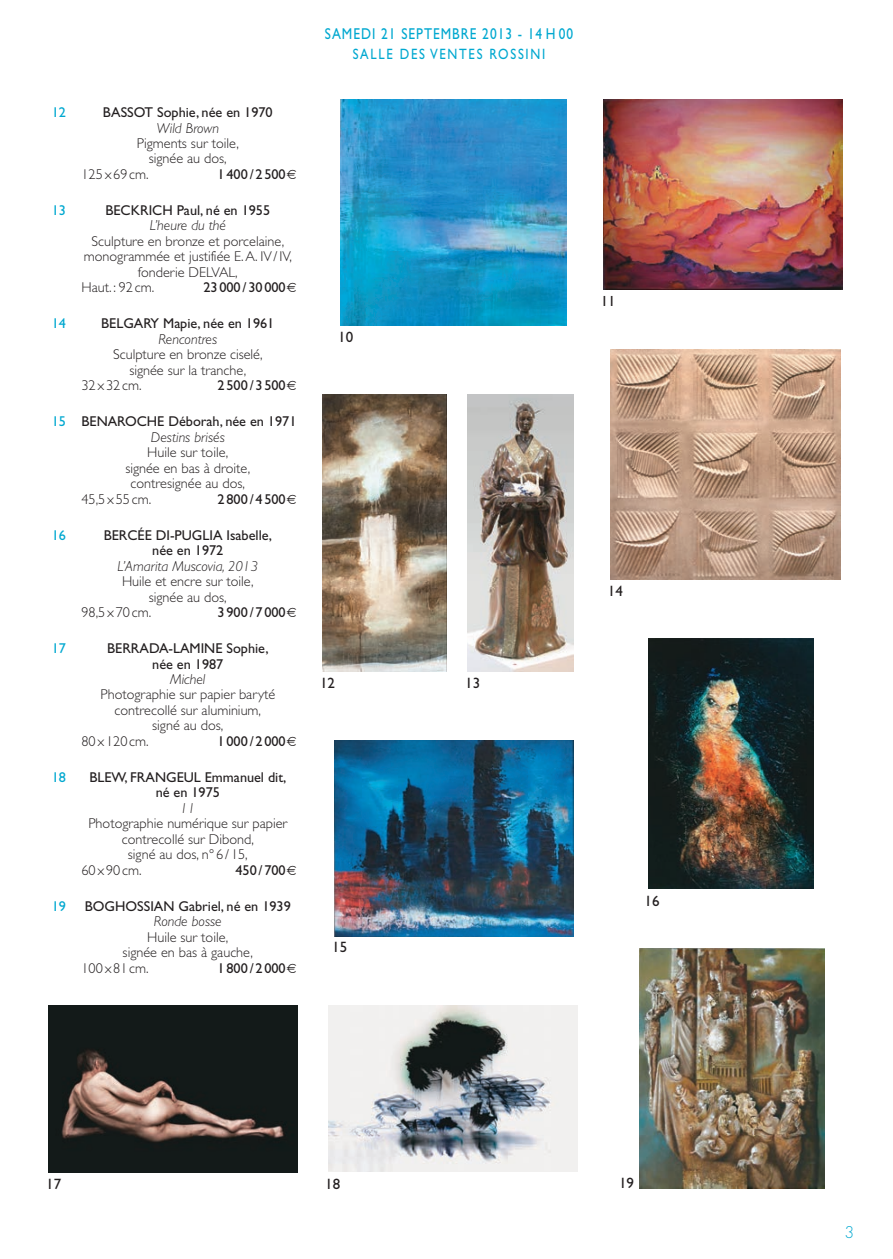
<style>
.page{position:relative;width:893px;height:1259px;background:#fff}
.page>*{position:absolute;margin:0;border:0;box-sizing:border-box;transform-origin:0 0}
.t1{font:15.75px "Gill Sans";letter-spacing:.075em;color:#00a8d0;scale:.85 1}
.t2{font:300 15.75px "Futura";color:#00a8d0}
.t3{font:15px "Gill Sans";letter-spacing:.135em;color:#00a8d0;scale:.85 1}
.t4{font:15px "Gill Sans";color:#231f20}
.t5{font:14.7px "Gill Sans";color:#231f20}
.t6{font:italic 300 14.4px "Gill Sans";color:#231f20}
.t7{font:300 14.25px "Gill Sans";color:#231f20}
.t8{font:14.25px/15.5px "Gill Sans";color:#231f20;text-align:center}
.t9{font:14.25px "Gill Sans";color:#00a8d0}
.s1{color:#00a8d0}
</style>
<div class="page">
<img style="left:328px;top:1005px;width:249px;height:166px">
<img style="left:322px;top:394px;width:124px;height:277px">
<img style="left:49px;top:1005px;width:248px;height:166px">
<img style="left:335px;top:740px;width:239px;height:196px">
<img style="left:340px;top:100px;width:227px;height:226px">
<img style="left:467px;top:394px;width:107px;height:277px">
<img style="left:611px;top:349px;width:230px;height:230px">
<img style="left:648px;top:639px;width:165px;height:249px">
<img style="left:603px;top:100px;width:239px;height:190px">
<img style="left:639px;top:948px;width:186px;height:240px">
<p class="t9" style="left:52px;top:104px;width:16px">12</p>
<p class="t8" style="left:103px;top:105px;width:171px">BASSOT Sophie, née en 1970</p>
<p class="t6" style="left:157px;top:120px;width:64px">Wild Brown</p>
<p class="t7" style="left:137px;top:135px;width:103px">Pigments sur toile,</p>
<p class="t7" style="left:149px;top:151px;width:79px">signée au dos,</p>
<p class="t7" style="left:82px;top:166px;width:69px">125 x 69 cm.</p>
<p class="t8" style="left:218px;top:166px;width:70px">1400 / 2500</p>
<p class="t9" style="left:52px;top:202px;width:16px">13</p>
<p class="t8" style="left:105px;top:202px;width:166px">BECKRICH Paul, né en 1955</p>
<p class="t6" style="left:150px;top:217px;width:78px">L’heure du thé</p>
<p class="t7" style="left:91px;top:233px;width:194px">Sculpture en bronze et porcelaine,</p>
<p class="t7" style="left:84px;top:248px;width:210px">monogrammée et justifiée E.A. IV/IV,</p>
<p class="t7" style="left:138px;top:264px;width:101px">fonderie DELVAL,</p>
<p class="t7" style="left:82px;top:279px;width:74px">Haut. : 92 cm.</p>
<p class="t8" style="left:203px;top:280px;width:84px">23000 / 30000</p>
<p class="t9" style="left:52px;top:315px;width:16px">14</p>
<p class="t8" style="left:101px;top:316px;width:175px">BELGARY Mapie, née en 1961</p>
<p class="t6" style="left:158px;top:331px;width:60px">Rencontres</p>
<p class="t7" style="left:113px;top:346px;width:151px">Sculpture en bronze ciselé,</p>
<p class="t7" style="left:129px;top:362px;width:118px">signée sur la tranche,</p>
<p class="t7" style="left:82px;top:377px;width:62px">32 x 32 cm.</p>
<p class="t8" style="left:218px;top:378px;width:70px">2500 / 3500</p>
<p class="t8" style="left:52px;top:414px;width:246px"><span class="s1">15</span> BENAROCHE Déborah, née en 1971</p>
<p class="t6" style="left:151px;top:429px;width:75px">Destins brisés</p>
<p class="t7" style="left:147px;top:444px;width:83px">Huile sur toile,</p>
<p class="t7" style="left:125px;top:460px;width:127px">signée en bas à droite,</p>
<p class="t7" style="left:131px;top:475px;width:116px">contresignée au dos,</p>
<p class="t7" style="left:82px;top:491px;width:71px">45,5 x 55 cm.</p>
<p class="t8" style="left:218px;top:491px;width:70px">2800 / 4500</p>
<p class="t9" style="left:52px;top:526px;width:16px">16</p>
<p class="t8" style="left:104px;top:527px;width:170px">BERCÉE DI-PUGLIA Isabelle, née en 1972</p>
<p class="t6" style="left:118px;top:557px;width:142px">L’Amarita Muscovia, 2013</p>
<p class="t7" style="left:122px;top:573px;width:133px">Huile et encre sur toile,</p>
<p class="t7" style="left:149px;top:588px;width:79px">signée au dos,</p>
<p class="t7" style="left:82px;top:604px;width:71px">98,5 x 70 cm.</p>
<p class="t8" style="left:218px;top:604px;width:70px">3900 / 7000</p>
<p class="t9" style="left:52px;top:640px;width:16px">17</p>
<p class="t8" style="left:107px;top:640px;width:163px">BERRADA-LAMINE Sophie, née en 1987</p>
<p class="t6" style="left:170px;top:671px;width:37px">Michel</p>
<p class="t7" style="left:101px;top:686px;width:176px">Photographie sur papier baryté</p>
<p class="t7" style="left:115px;top:702px;width:148px">contrecollé sur aluminium,</p>
<p class="t7" style="left:152px;top:717px;width:73px">signé au dos,</p>
<p class="t7" style="left:82px;top:733px;width:69px">80 x 120 cm.</p>
<p class="t8" style="left:218px;top:733px;width:70px">1000 / 2000</p>
<p class="t9" style="left:52px;top:768px;width:16px">18</p>
<p class="t8" style="left:89px;top:769px;width:198px">BLEW, FRANGEUL Emmanuel dit, né en 1975</p>
<p class="t6" style="left:180px;top:799px;width:17px">11</p>
<p class="t7" style="left:88px;top:815px;width:200px">Photographie numérique sur papier</p>
<p class="t7" style="left:122px;top:830px;width:134px">contrecollé sur Dibond,</p>
<p class="t7" style="left:128px;top:846px;width:121px">signé au dos, n°6/15,</p>
<p class="t7" style="left:82px;top:861px;width:62px">60 x 90 cm.</p>
<p class="t8" style="left:235px;top:862px;width:52px">450 / 700</p>
<p class="t9" style="left:52px;top:897px;width:16px">19</p>
<p class="t8" style="left:85px;top:898px;width:207px">BOGHOSSIAN Gabriel, né en 1939</p>
<p class="t6" style="left:154px;top:913px;width:69px">Ronde bosse</p>
<p class="t7" style="left:147px;top:928px;width:83px">Huile sur toile,</p>
<p class="t7" style="left:123px;top:944px;width:132px">signée en bas à gauche,</p>
<p class="t7" style="left:82px;top:959px;width:69px">100 x 81 cm.</p>
<p class="t8" style="left:218px;top:960px;width:70px">1800 / 2000</p>
<p class="t1" style="left:325px;top:25px;width:293px">SAMEDI 21 SEPTEMBRE 2013 - 14 H 00</p>
<p class="t3" style="left:353px;top:45px;width:228px">SALLE DES VENTES ROSSINI</p>
<p class="t4" style="left:338px;top:328px;width:16px">10</p>
<p class="t4" style="left:320px;top:674px;width:16px">12</p>
<p class="t4" style="left:465px;top:674px;width:16px">13</p>
<p class="t4" style="left:332px;top:938px;width:16px">15</p>
<p class="t5" style="left:601px;top:293px;width:16px">11</p>
<p class="t4" style="left:608px;top:582px;width:16px">14</p>
<p class="t4" style="left:645px;top:891px;width:16px">16</p>
<p class="t4" style="left:46px;top:1175px;width:16px">17</p>
<p class="t4" style="left:325px;top:1175px;width:16px">18</p>
<p class="t4" style="left:619px;top:1174px;width:16px">19</p>
<p class="t2" style="left:844px;top:1222px;width:11px">3</p>
</div>
